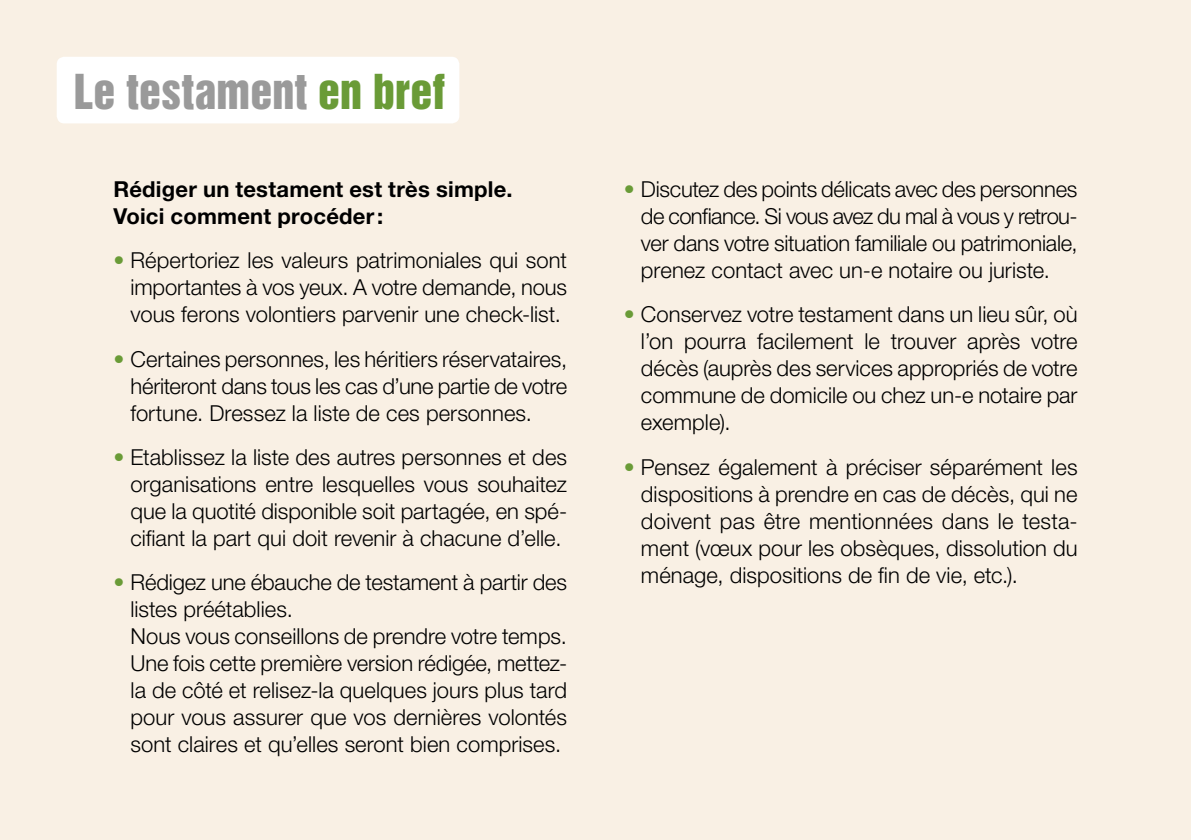
<style>
.page{position:relative;width:1191px;height:840px;background:#fff}
.page>*{position:absolute;margin:0;border:0;box-sizing:border-box;transform-origin:0 0}
.t1{font:44px "Helvetica Inserat LT Std";letter-spacing:.01em;color:#9a9a9a}
.t2{font:300 22px/27px "Helvetica Neue LT Std";color:#000;text-align:justify}
.t3{font:700 22px/27px "Helvetica Neue LT Std";letter-spacing:.01em;color:#000}
.s1{color:#6a9b37}
</style>
<div class="page">
<div style="left:0;top:0;width:1191px;height:839px;background:#f9f0e4"></div>
<div style="left:57px;top:57px;width:402px;height:66px;background:#fff;border-radius:8px"></div>
<h1 class="t1" style="left:74px;top:65px;width:373px">Le testament <span class="s1">en bref</span></h1>
<p class="t3" style="left:113px;top:175px;width:401px">Rédiger un testament est très simple.<br>Voici comment procéder:</p>
<p class="t2" style="left:131px;top:246px;width:438px;text-indent:-17px"><span class="s1">•</span> Répertoriez les valeurs patrimoniales qui sont importantes à vos yeux. A votre demande, nous vous ferons volontiers parvenir une check-list.</p>
<p class="t2" style="left:131px;top:344px;width:438px;text-indent:-17px"><span class="s1">•</span> Certaines personnes, les héritiers réservataires, hériteront dans tous les cas d’une partie de votre fortune. Dressez la liste de ces personnes.</p>
<p class="t2" style="left:131px;top:442px;width:438px;text-indent:-17px"><span class="s1">•</span> Etablissez la liste des autres personnes et des organisations entre lesquelles vous souhaitez que la quotité disponible soit partagée, en spé&shy;cifiant la part qui doit revenir à chacune d’elle.</p>
<p class="t2" style="left:131px;top:567px;width:438px;text-align:left;text-indent:-17px"><span class="s1">•</span> Rédigez une ébauche de testament à partir des listes préétablies.<br>Nous vous conseillons de prendre votre temps.<br>Une fois cette première version rédigée, mettez&shy;la de côté et relisez-la quelques jours plus tard pour vous assurer que vos dernières volontés sont claires et qu’elles seront bien comprises.</p>
<p class="t2" style="left:641px;top:175px;width:438px;text-indent:-17px"><span class="s1">•</span> Discutez des points délicats avec des personnes de confiance. Si vous avez du mal à vous y retrou&shy;ver dans votre situation familiale ou patrimoniale, prenez contact avec un-e notaire ou juriste.</p>
<p class="t2" style="left:641px;top:300px;width:438px;text-indent:-17px"><span class="s1">•</span> Conservez votre testament dans un lieu sûr, où l’on pourra facilement le trouver après votre décès (auprès des services appropriés de votre commune de domicile ou chez un-e notaire par exemple).</p>
<p class="t2" style="left:641px;top:452px;width:438px;text-indent:-17px"><span class="s1">•</span> Pensez également à préciser séparément les dispositions à prendre en cas de décès, qui ne doivent pas être mentionnées dans le testa&shy;ment (vœux pour les obsèques, dissolution du ménage, dispositions de fin de vie, etc.).</p>
</div>
